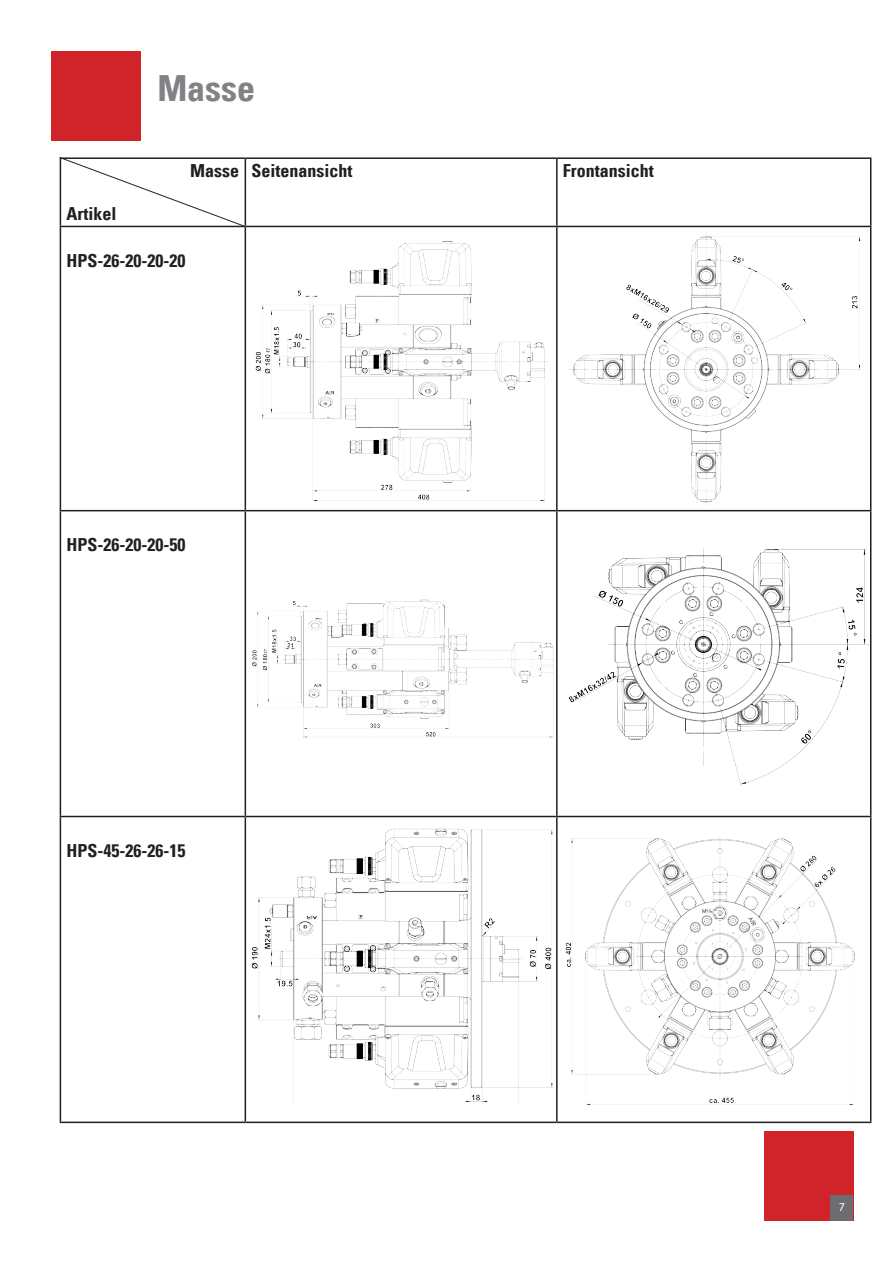
<style>
.page{position:relative;width:893px;height:1263px;background:#fff}
.page>*{position:absolute;margin:0;border:0;box-sizing:border-box;transform-origin:0 0}
.t1{font:36px "Univers Com 67 Bold Cond";color:#808285}
.t2{font:18px "Univers Com 67 Bold Cond";color:#231f20}
.t3{font:12px "Myriad Pro";color:#fff}
</style>
<div class="page">
<div style="left:51px;top:51px;width:89px;height:89px;background:#d1232a"></div>
<hr style="left:245px;top:157px;width:312px;height:2px;background:#231f20">
<hr style="left:557px;top:157px;width:314px;height:2px;background:#231f20">
<hr style="left:556px;top:159px;width:2px;height:67px;background:#231f20">
<hr style="left:870px;top:159px;width:1px;height:67px;background:#231f20">
<hr style="left:60px;top:227px;width:1px;height:283px;background:#231f20">
<hr style="left:245px;top:226px;width:312px;height:1px;background:#231f20">
<hr style="left:245px;top:227px;width:1px;height:283px;background:#231f20">
<hr style="left:870px;top:227px;width:1px;height:283px;background:#231f20">
<hr style="left:60px;top:510px;width:185px;height:1px;background:#231f20">
<hr style="left:60px;top:511px;width:1px;height:305px;background:#231f20">
<hr style="left:245px;top:511px;width:1px;height:305px;background:#231f20">
<hr style="left:557px;top:510px;width:314px;height:1px;background:#231f20">
<hr style="left:556px;top:511px;width:2px;height:305px;background:#231f20">
<hr style="left:870px;top:511px;width:1px;height:305px;background:#231f20">
<hr style="left:60px;top:816px;width:185px;height:1px;background:#231f20">
<hr style="left:60px;top:817px;width:1px;height:304px;background:#231f20">
<hr style="left:245px;top:817px;width:1px;height:304px;background:#231f20">
<hr style="left:557px;top:816px;width:314px;height:1px;background:#231f20">
<hr style="left:556px;top:817px;width:2px;height:304px;background:#231f20">
<hr style="left:870px;top:817px;width:1px;height:304px;background:#231f20">
<hr style="left:60px;top:1121px;width:185px;height:2px;background:#231f20">
<hr style="left:245px;top:1121px;width:312px;height:2px;background:#231f20">
<hr style="left:557px;top:1121px;width:314px;height:2px;background:#231f20">
<img style="left:238px;top:232px;width:340px;height:287px">
<img style="left:543px;top:222px;width:329px;height:283px">
<img style="left:246px;top:592px;width:312px;height:161px">
<img style="left:569px;top:542px;width:303px;height:247px">
<img style="left:237px;top:806px;width:323px;height:297px">
<img style="left:559px;top:824px;width:310px;height:298px">
<svg style="left:59px;top:157px;width:187px;height:71px"></svg>
<div style="left:764px;top:1131px;width:89px;height:89px;background:#d1232a"></div>
<div style="left:831px;top:1195px;width:22px;height:25px;background:#6c6d70"></div>
<h1 class="t1" style="left:157px;top:66px;width:99px">Masse</h1>
<p class="t2" style="left:66px;top:203px;width:52px">Artikel</p>
<p class="t2" style="left:190px;top:160px;width:50px">Masse</p>
<p class="t2" style="left:66px;top:250px;width:120px">HPS-26-20-20-20</p>
<p class="t2" style="left:251px;top:160px;width:103px">Seitenansicht</p>
<p class="t2" style="left:563px;top:160px;width:92px">Frontansicht</p>
<p class="t2" style="left:66px;top:534px;width:120px">HPS-26-20-20-50</p>
<p class="t2" style="left:66px;top:840px;width:120px">HPS-45-26-26-15</p>
<p class="t3" style="left:839px;top:1199px;width:8px">7</p>
</div>
